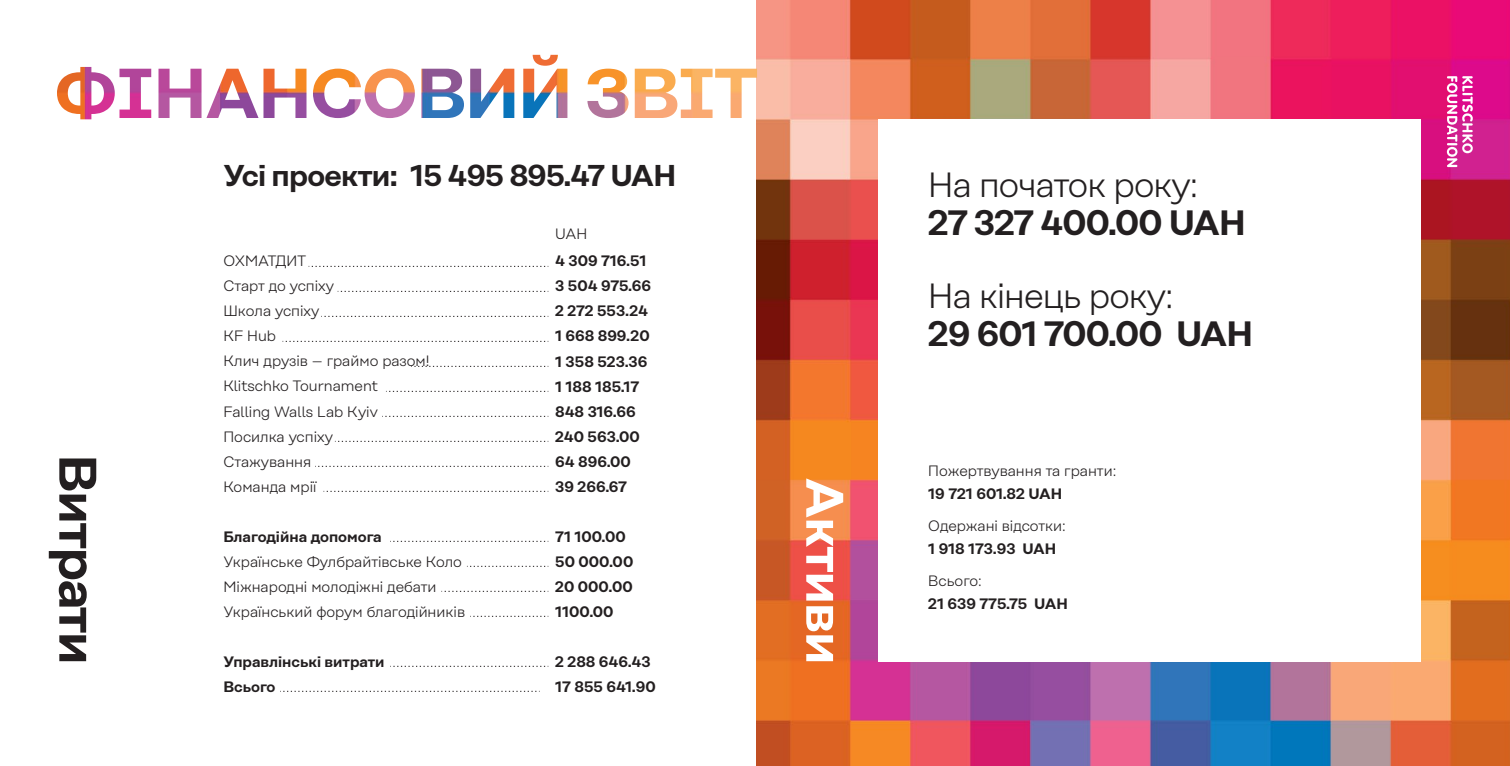
<style>
.page{position:relative;width:1510px;height:766px;background:#fff}
.page>*{position:absolute;margin:0;border:0;box-sizing:border-box;transform-origin:0 0}
.t1{font:600 52.75px "Rational";letter-spacing:-.025em;color:#231f20}
.t2{font:600 52.75px "Rational";letter-spacing:-.025em;color:#fff}
.t3{font:600 35px "Rational";letter-spacing:-.025em;color:#231f20}
.t4{font:300 35px "Rational";letter-spacing:-.025em;color:#231f20}
.t5{font:600 29.88px "Rational";letter-spacing:-.025em;color:#231f20}
.t6{font:300 15px/25px "Rational";color:#231f20}
.t7{font:600 15px/25px "Rational";color:#231f20}
</style>
<div class="page">
<img style="left:757px;top:0;width:752px;height:765px">
<img style="left:57px;top:55px;width:571px;height:64px">
<div style="left:877px;top:119px;width:543px;height:542px;background:#fff"></div>
<svg style="left:1446px;top:76px;width:26px;height:91px"></svg>
<svg style="left:309px;top:266px;width:239px;height:1px"></svg>
<svg style="left:338px;top:291px;width:210px;height:1px"></svg>
<svg style="left:321px;top:316px;width:227px;height:1px"></svg>
<svg style="left:282px;top:341px;width:266px;height:1px"></svg>
<svg style="left:411px;top:366px;width:137px;height:1px"></svg>
<svg style="left:386px;top:391px;width:162px;height:1px"></svg>
<svg style="left:382px;top:416px;width:166px;height:1px"></svg>
<svg style="left:335px;top:441px;width:213px;height:1px"></svg>
<svg style="left:315px;top:466px;width:233px;height:1px"></svg>
<svg style="left:323px;top:491px;width:225px;height:1px"></svg>
<svg style="left:390px;top:541px;width:158px;height:1px"></svg>
<svg style="left:467px;top:566px;width:81px;height:1px"></svg>
<svg style="left:441px;top:591px;width:107px;height:1px"></svg>
<svg style="left:470px;top:616px;width:78px;height:1px"></svg>
<svg style="left:390px;top:666px;width:158px;height:1px"></svg>
<svg style="left:280px;top:691px;width:260px;height:1px"></svg>
<h1 class="t1" style="left:109px;top:454px;width:212px;rotate:90deg">Витрати</h1>
<h3 class="t5" style="left:223px;top:157px;width:454px">Усі проекти: 15 495 895.47 UAH</h3>
<h2 class="t4" style="left:928px;top:165px;width:272px">На початок року:</h2>
<h2 class="t3" style="left:928px;top:201px;width:319px">27 327 400.00 UAH</h2>
<p class="t6" style="left:555px;top:221px;width:34px">UAH</p>
<p class="t6" style="left:223px;top:248px;width:208px">ОХМАТДИТ<br>Старт до успіху<br>Школа успіху<br>KF Hub<br>Клич друзів – граймо разом!<br>Klitschko Tournament<br>Falling Walls Lab Kyiv<br>Посилка успіху<br>Стажування<br>Команда мрії</p>
<p class="t7" style="left:223px;top:523px;width:160px">Благодійна допомога</p>
<p class="t6" style="left:223px;top:548px;width:243px">Українське Фулбрайтівське Коло<br>Міжнародні молодіжні дебати<br>Український форум благодійників</p>
<p class="t7" style="left:223px;top:648px;width:162px">Управлінські витрати<br>Всього</p>
<p class="t7" style="left:555px;top:248px;width:97px">4 309 716.51<br>3 504 975.66<br>2 272 553.24<br>1 668 899.20<br>1 358 523.36<br>1 188 185.17<br>848 316.66<br>240 563.00<br>64 896.00<br>39 266.67</p>
<p class="t7" style="left:555px;top:523px;width:80px">71 100.00<br>50 000.00<br>20 000.00<br>1100.00</p>
<p class="t7" style="left:555px;top:648px;width:102px">2 288 646.43<br>17 855 641.90</p>
<h1 class="t2" style="left:856px;top:477px;width:189px;rotate:90deg">Активи</h1>
<h2 class="t4" style="left:928px;top:276px;width:247px">На кінець року:</h2>
<h2 class="t3" style="left:928px;top:313px;width:326px">29 601 700.00 UAH</h2>
<p class="t6" style="left:928px;top:458px;width:189px">Пожертвування та гранти:</p>
<p class="t7" style="left:928px;top:480px;width:135px">19 721 601.82 UAH</p>
<p class="t6" style="left:928px;top:513px;width:139px">Одержані відсотки:</p>
<p class="t7" style="left:928px;top:535px;width:129px">1 918 173.93 UAH</p>
<p class="t6" style="left:928px;top:568px;width:55px">Всього:</p>
<p class="t7" style="left:928px;top:590px;width:141px">21 639 775.75 UAH</p>
</div>
